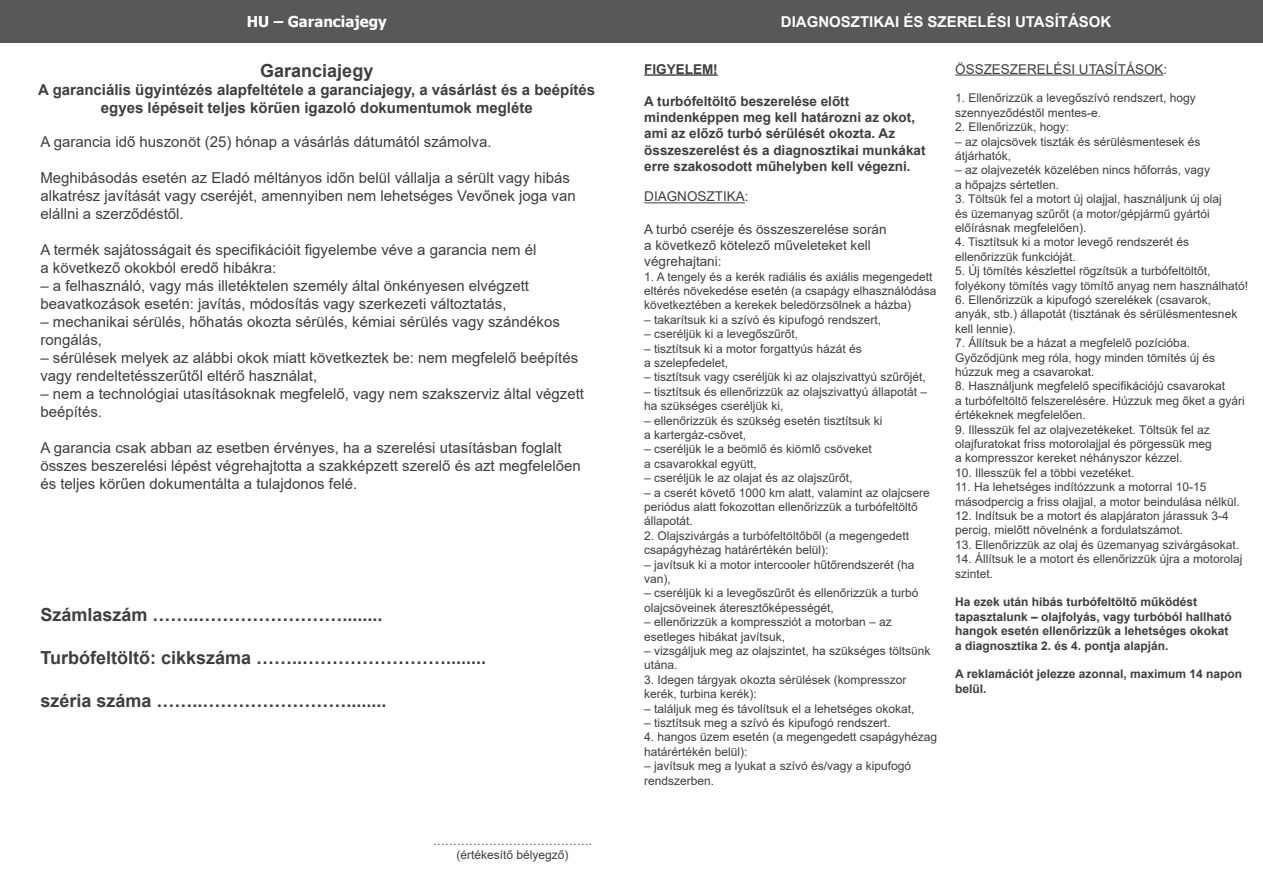
<style>
.page{position:relative;width:1263px;height:893px;background:#fff}
.page>*{position:absolute;margin:0;border:0;box-sizing:border-box;transform-origin:0 0}
.t1{font:700 18px "Arial";color:#3e3e3f}
.t2{font:15px/18px "Arial";color:#3e3e3f}
.t3{font:700 15px/18px "Arial";color:#3e3e3f;text-align:center}
.t4{font:700 15px "Arial";color:#fff}
.t5{font:700 15px "Tahoma";color:#fff}
.t6{font:700 13.5px/16.2px "Arial";color:#3e3e3f}
.t7{font:13.5px/16.2px "Arial";color:#3e3e3f}
.t8{font:12px/14.4px "Arial";color:#3e3e3f}
.t9{font:700 12px/14.4px "Arial";color:#3e3e3f}
</style>
<div class="page">
<div style="left:0;top:0;width:1263px;height:43px;background:#57585a"></div>
<hr style="left:644px;top:74px;width:74px;height:2px;background:#3e3e3f">
<hr style="left:644px;top:202px;width:101px;height:1px;background:#3e3e3f">
<hr style="left:955px;top:75px;width:208px;height:1px;background:#3e3e3f">
<p class="t5" style="left:247px;top:11px;width:141px">HU – Garanciajegy</p>
<p class="t4" style="left:781px;top:11px;width:332px">DIAGNOSZTIKAI ÉS SZERELÉSI UTASÍTÁSOK</p>
<h1 class="t1" style="left:260px;top:58px;width:115px">Garanciajegy</h1>
<p class="t3" style="left:38px;top:81px;width:558px">A garanciális ügyintézés alapfeltétele a garanciajegy, a vásárlást és a beépítés egyes lépéseit teljes körűen igazoló dokumentumok megléte</p>
<p class="t2" style="left:40px;top:133px;width:453px">A garancia idő huszonöt (25) hónap a vásárlás dátumától számolva.</p>
<p class="t2" style="left:40px;top:169px;width:537px">Meghibásodás esetén az Eladó méltányos időn belül vállalja a sérült vagy hibás alkatrész javítását vagy cseréjét, amennyiben nem lehetséges Vevőnek joga van elállni a szerződéstől.</p>
<p class="t2" style="left:40px;top:241px;width:498px">A termék sajátosságait és specifikációit figyelembe véve a garancia nem él a következő okokból eredő hibákra:</p>
<p class="t2" style="left:40px;top:277px;width:490px">– a felhasználó, vagy más illetéktelen személy által önkényesen elvégzett beavatkozások esetén: javítás, módosítás vagy szerkezeti változtatás,</p>
<p class="t2" style="left:40px;top:313px;width:521px">– mechanikai sérülés, hőhatás okozta sérülés, kémiai sérülés vagy szándékos rongálás,</p>
<p class="t2" style="left:40px;top:349px;width:539px">– sérülések melyek az alábbi okok miatt következtek be: nem megfelelő beépítés vagy rendeltetésszerűtől eltérő használat,</p>
<p class="t2" style="left:40px;top:385px;width:545px">– nem a technológiai utasításoknak megfelelő, vagy nem szakszerviz által végzett beépítés.</p>
<p class="t2" style="left:40px;top:439px;width:542px">A garancia csak abban az esetben érvényes, ha a szerelési utasításban foglalt összes beszerelési lépést végrehajtotta a szakképzett szerelő és azt megfelelően és teljes körűen dokumentálta a tulajdonos felé.</p>
<h1 class="t1" style="left:40px;top:602px;width:344px">Számlaszám ……..……………………........</h1>
<h1 class="t1" style="left:40px;top:645px;width:447px">Turbófeltöltő: cikkszáma ……..……………………........</h1>
<h1 class="t1" style="left:40px;top:688px;width:348px">széria száma ……..……………………........</h1>
<p class="t8" style="left:433px;top:833px;width:161px;text-align:center">…………………………………. (értékesítő bélyegző)</p>
<p class="t6" style="left:644px;top:61px;width:75px">FIGYELEM!</p>
<p class="t6" style="left:644px;top:93px;width:283px">A turbófeltöltő beszerelése előtt mindenképpen meg kell határozni az okot, ami az előző turbó sérülését okozta. Az összeszerelést és a diagnosztikai munkákat erre szakosodott műhelyben kell végezni.</p>
<p class="t7" style="left:644px;top:188px;width:106px">DIAGNOSZTIKA:</p>
<p class="t7" style="left:644px;top:221px;width:244px">A turbó cseréje és összeszerelése során a következő kötelező műveleteket kell végrehajtani:</p>
<p class="t8" style="left:644px;top:269px;width:294px">1. A tengely és a kerék radiális és axiális megengedett eltérés növekedése esetén (a csapágy elhasználódása következtében a kerekek beledörzsölnek a házba)</p>
<p class="t8" style="left:644px;top:312px;width:238px">– takarítsuk ki a szívó és kipufogó rendszert,</p>
<p class="t8" style="left:644px;top:327px;width:156px">– cseréljük ki a levegőszűrőt,</p>
<p class="t8" style="left:644px;top:341px;width:219px">– tisztítsuk ki a motor forgattyús házát és a szelepfedelet,</p>
<p class="t8" style="left:644px;top:370px;width:283px">– tisztítsuk vagy cseréljük ki az olajszivattyú szűrőjét,</p>
<p class="t8" style="left:644px;top:384px;width:284px">– tisztítsuk és ellenőrizzük az olajszivattyú állapotát – ha szükséges cseréljük ki,</p>
<p class="t8" style="left:644px;top:413px;width:240px">– ellenőrizzük és szükség esetén tisztítsuk ki a kartergáz-csövet,</p>
<p class="t8" style="left:644px;top:442px;width:229px">– cseréljük le a beömlő és kiömlő csöveket a csavarokkal együtt,</p>
<p class="t8" style="left:644px;top:471px;width:210px">– cseréljük le az olajat és az olajszűrőt,</p>
<p class="t8" style="left:644px;top:485px;width:287px">– a cserét követő 1000 km alatt, valamint az olajcsere periódus alatt fokozottan ellenőrizzük a turbófeltöltő állapotát.</p>
<p class="t8" style="left:644px;top:528px;width:266px">2. Olajszivárgás a turbófeltöltőből (a megengedett csapágyhézag határértékén belül):</p>
<p class="t8" style="left:644px;top:557px;width:272px">– javítsuk ki a motor intercooler hűtőrendszerét (ha van),</p>
<p class="t8" style="left:644px;top:586px;width:276px">– cseréljük ki a levegőszűrőt és ellenőrizzük a turbó olajcsöveinek áteresztőképességét,</p>
<p class="t8" style="left:644px;top:615px;width:249px">– ellenőrizzük a kompressziót a motorban – az esetleges hibákat javítsuk,</p>
<p class="t8" style="left:644px;top:644px;width:288px">– vizsgáljuk meg az olajszintet, ha szükséges töltsünk utána.</p>
<p class="t8" style="left:644px;top:672px;width:264px">3. Idegen tárgyak okozta sérülések (kompresszor kerék, turbina kerék):</p>
<p class="t8" style="left:644px;top:701px;width:272px">– találjuk meg és távolítsuk el a lehetséges okokat,</p>
<p class="t8" style="left:644px;top:716px;width:248px">– tisztítsuk meg a szívó és kipufogó rendszert.</p>
<p class="t8" style="left:644px;top:730px;width:294px">4. hangos üzem esetén (a megengedett csapágyhézag határértékén belül):</p>
<p class="t8" style="left:644px;top:759px;width:268px">– javítsuk meg a lyukat a szívó és/vagy a kipufogó rendszerben.</p>
<p class="t7" style="left:955px;top:61px;width:214px">ÖSSZESZERELÉSI UTASÍTÁSOK:</p>
<p class="t8" style="left:955px;top:91px;width:242px">1. Ellenőrizzük a levegőszívó rendszert, hogy szennyeződéstől mentes-e.</p>
<p class="t8" style="left:955px;top:120px;width:116px">2. Ellenőrizzük, hogy:</p>
<p class="t8" style="left:955px;top:134px;width:247px">– az olajcsövek tiszták és sérülésmentesek és átjárhatók,</p>
<p class="t8" style="left:955px;top:163px;width:256px">– az olajvezeték közelében nincs hőforrás, vagy a hőpajzs sértetlen.</p>
<p class="t8" style="left:955px;top:192px;width:268px">3. Töltsük fel a motort új olajjal, használjunk új olaj és üzemanyag szűrőt (a motor/gépjármű gyártói előírásnak megfelelően).</p>
<p class="t8" style="left:955px;top:235px;width:236px">4. Tisztítsuk ki a motor levegő rendszerét és ellenőrizzük funkcióját.</p>
<p class="t8" style="left:955px;top:264px;width:294px">5. Új tömítés készlettel rögzítsük a turbófeltöltőt, folyékony tömítés vagy tömítő anyag nem használható!</p>
<p class="t8" style="left:955px;top:293px;width:284px">6. Ellenőrizzük a kipufogó szerelékek (csavarok, anyák, stb.) állapotát (tisztának és sérülésmentesnek kell lennie).</p>
<p class="t8" style="left:955px;top:336px;width:262px">7. Állítsuk be a házat a megfelelő pozícióba.<br>Győződjünk meg róla, hogy minden tömítés új és húzzuk meg a csavarokat.</p>
<p class="t8" style="left:955px;top:379px;width:291px">8. Használjunk megfelelő specifikációjú csavarokat<br>a turbófeltöltő felszerelésére. Húzzuk meg őket a gyári értékeknek megfelelően.</p>
<p class="t8" style="left:955px;top:422px;width:258px">9. Illesszük fel az olajvezetékeket. Töltsük fel az olajfuratokat friss motorolajjal és pörgessük meg a kompresszor kereket néhányszor kézzel.</p>
<p class="t8" style="left:955px;top:465px;width:181px">10. Illesszük fel a többi vezetéket.</p>
<p class="t8" style="left:955px;top:480px;width:286px">11. Ha lehetséges indítózzunk a motorral 10-15 másodpercig a friss olajjal, a motor beindulása nélkül.</p>
<p class="t8" style="left:955px;top:509px;width:275px">12. Indítsuk be a motort és alapjáraton járassuk 3-4 percig, mielőtt növelnénk a fordulatszámot.</p>
<p class="t8" style="left:955px;top:537px;width:286px">13. Ellenőrizzük az olaj és üzemanyag szivárgásokat.</p>
<p class="t8" style="left:955px;top:552px;width:289px">14. Állítsuk le a motort és ellenőrizzük újra a motorolaj szintet.</p>
<p class="t9" style="left:955px;top:595px;width:278px">Ha ezek után hibás turbófeltöltő működést tapasztalunk – olajfolyás, vagy turbóból hallható hangok esetén ellenőrizzük a lehetséges okokat a diagnosztika 2. és 4. pontja alapján.</p>
<p class="t9" style="left:955px;top:667px;width:288px">A reklamációt jelezze azonnal, maximum 14 napon belül.</p>
</div>
